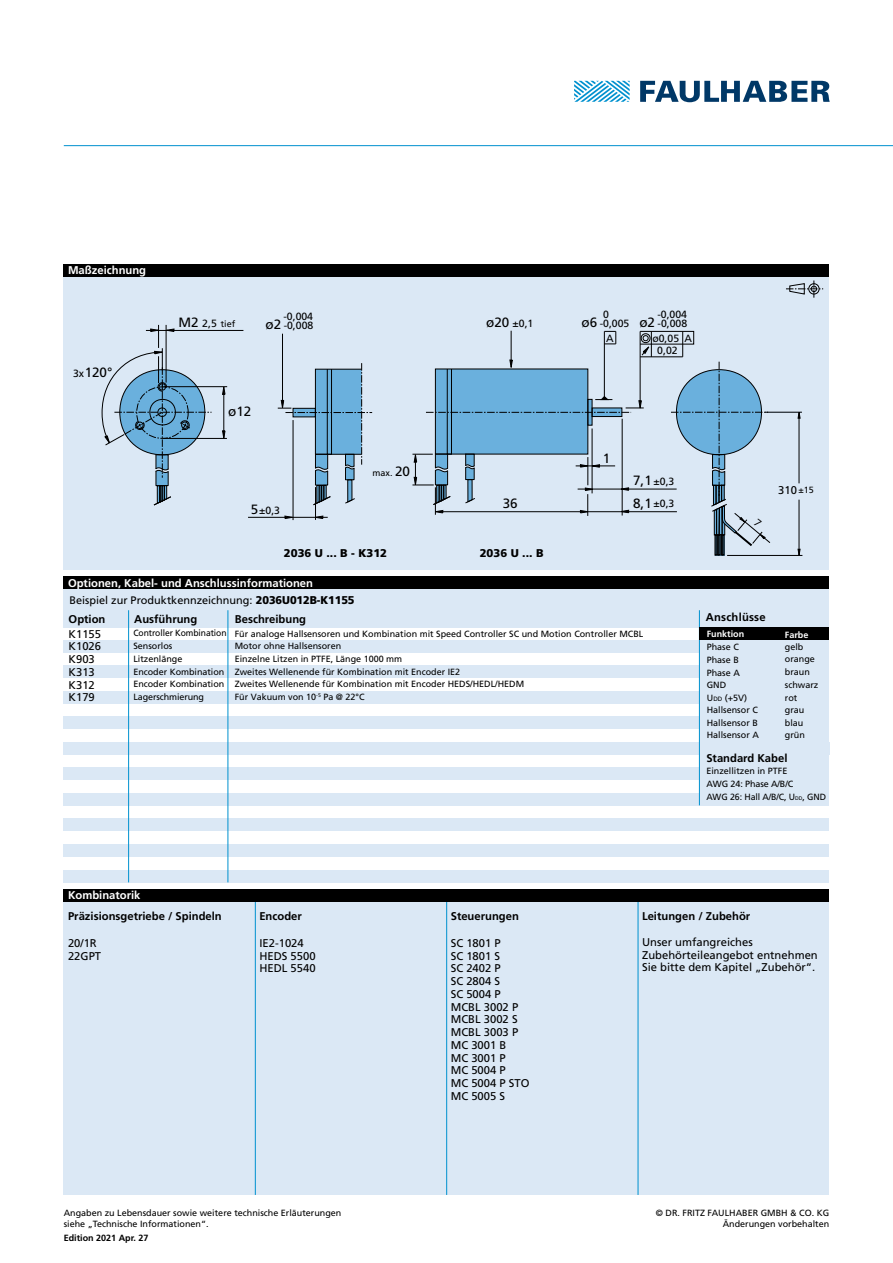
<style>
.page{position:relative;width:893px;height:1263px;background:#fff}
.page>*{position:absolute;margin:0;border:0;box-sizing:border-box;transform-origin:0 0}
.t1{font:13.5px "Frutiger LT";color:#000}
.t2{font:11.25px/12.8px "Frutiger LT";color:#000}
.t3{font:700 11.25px "Frutiger LT";color:#000}
.t4{font:700 11.25px "Frutiger LT";color:#fff}
.t5{font:900 11.25px "Frutiger LT";color:#000}
.t6{font:700 11.25px "Frutiger LT";letter-spacing:.02em;color:#000}
.t7{font:10.95px "Frutiger LT";color:#000}
.t8{font:10.5px/8.9px "Frutiger LT";color:#000}
.t9{font:9px/12.6px "Frutiger LT";color:#000}
.t10{font:9px "Frutiger LT";color:#000;scale:.95 1}
.t11{font:700 9px "Frutiger LT";color:#000}
.t12{font:700 9px "Frutiger LT";color:#fff}
.s1{font-size:10.5px}
.s2{font-size:13.5px}
.s3{font-weight:900;font-size:11.25px}
.s4{font-size:9px}
.s5{font-size:6.3px}
.s6{font-size:5.25px}
</style>
<div class="page">
<div style="left:64px;top:901px;width:765px;height:294px;background:#dbe8f5"></div>
<hr style="left:255px;top:901px;width:1px;height:294px;background:#0091cf">
<hr style="left:638px;top:901px;width:1px;height:294px;background:#0091cf">
<hr style="left:446px;top:901px;width:1px;height:294px;background:#0091cf">
<div style="left:64px;top:276px;width:765px;height:294px;background:#dbe8f5"></div>
<div style="left:64px;top:264px;width:765px;height:12px;background:#000"></div>
<div style="left:64px;top:889px;width:765px;height:12px;background:#000"></div>
<div style="left:64px;top:576px;width:765px;height:13px;background:#000"></div>
<svg style="left:574px;top:81px;width:56px;height:21px"></svg>
<svg style="left:640px;top:81px;width:190px;height:21px"></svg>
<hr style="left:64px;top:145px;width:829px;height:1px;background:#0091cf">
<hr style="left:765px;top:412px;width:37px;height:1px;background:#000">
<hr style="left:727px;top:555px;width:75px;height:1px;background:#000">
<hr style="left:799px;top:414px;width:1px;height:69px;background:#000">
<hr style="left:799px;top:500px;width:1px;height:53px;background:#000">
<div style="left:640px;top:331px;width:54px;height:13px;border:1px solid #000"></div>
<hr style="left:640px;top:357px;width:43px;height:1px;background:#000">
<hr style="left:146px;top:330px;width:97px;height:1px;background:#000">
<hr style="left:578px;top:489px;width:99px;height:1px;background:#000">
<hr style="left:441px;top:511px;width:236px;height:1px;background:#000">
<hr style="left:224px;top:394px;width:1px;height:43px;background:#000">
<svg style="left:222px;top:430px;width:3px;height:8px"></svg>
<svg style="left:222px;top:387px;width:3px;height:8px"></svg>
<svg style="left:786px;top:280px;width:37px;height:18px"></svg>
<svg style="left:102px;top:325px;width:110px;height:181px"></svg>
<svg style="left:412px;top:331px;width:240px;height:185px"></svg>
<hr style="left:163px;top:386px;width:64px;height:1px;background:#000">
<hr style="left:163px;top:438px;width:64px;height:1px;background:#000">
<svg style="left:313px;top:516px;width:10px;height:3px"></svg>
<hr style="left:248px;top:517px;width:80px;height:1px;background:#000">
<hr style="left:282px;top:334px;width:1px;height:70px;background:#000">
<hr style="left:293px;top:420px;width:1px;height:100px;background:#000">
<svg style="left:285px;top:516px;width:10px;height:3px"></svg>
<hr style="left:315px;top:487px;width:1px;height:33px;background:#000">
<svg style="left:278px;top:363px;width:94px;height:143px"></svg>
<div style="left:64px;top:716px;width:765px;height:13px;background:#dbe8f5"></div>
<div style="left:64px;top:589px;width:765px;height:38px;background:#dbe8f5"></div>
<div style="left:64px;top:640px;width:765px;height:13px;background:#dbe8f5"></div>
<div style="left:64px;top:767px;width:765px;height:13px;background:#dbe8f5"></div>
<div style="left:64px;top:793px;width:765px;height:13px;background:#dbe8f5"></div>
<div style="left:64px;top:665px;width:765px;height:13px;background:#dbe8f5"></div>
<div style="left:64px;top:819px;width:765px;height:12px;background:#dbe8f5"></div>
<div style="left:64px;top:691px;width:765px;height:13px;background:#dbe8f5"></div>
<div style="left:64px;top:844px;width:765px;height:13px;background:#dbe8f5"></div>
<div style="left:64px;top:870px;width:765px;height:12px;background:#dbe8f5"></div>
<div style="left:64px;top:742px;width:765px;height:13px;background:#dbe8f5"></div>
<hr style="left:228px;top:610px;width:1px;height:272px;background:#0091cf">
<hr style="left:128px;top:610px;width:1px;height:272px;background:#0091cf">
<div style="left:699px;top:622px;width:130px;height:182px;background:#dbe8f5"></div>
<hr style="left:699px;top:610px;width:1px;height:195px;background:#0091cf">
<div style="left:699px;top:627px;width:130px;height:13px;background:#000"></div>
<svg style="left:671px;top:331px;width:99px;height:224px"></svg>
<p class="t4" style="left:68px;top:264px;width:80px">Maßzeichnung</p>
<h1 class="t1" style="left:73px;top:364px;width:41px"><span class="s1">3x</span>120°</h1>
<h1 class="t1" style="left:178px;top:314px;width:22px">M2</h1>
<p class="t8" style="left:202px;top:318px;width:16px">2,5</p>
<p class="t9" style="left:221px;top:317px;width:16px">tief</p>
<h1 class="t1" style="left:265px;top:317px;width:17px">ø2</h1>
<p class="t8" style="left:283px;top:312px;width:31px">-0,004 -0,008</p>
<h1 class="t1" style="left:228px;top:403px;width:25px">ø12</h1>
<p class="t8" style="left:603px;top:310px;width:7px">0</p>
<p class="t8" style="left:606px;top:334px;width:9px">A</p>
<p class="t8" style="left:486px;top:319px;width:49px"><span class="s2">ø20</span> ±0,1</p>
<p class="t8" style="left:581px;top:319px;width:49px"><span class="s2">ø6</span> -0,005</p>
<h1 class="t1" style="left:639px;top:314px;width:17px">ø2</h1>
<p class="t8" style="left:657px;top:310px;width:31px">-0,004 -0,008</p>
<p class="t8" style="left:657px;top:332px;width:36px;line-height:12.5px;text-indent:-5px">ø0,05 A<br>0,02</p>
<p class="t8" style="left:251px;top:506px;width:31px"><span class="s2">5</span>±0,3</p>
<p class="t9" style="left:373px;top:467px;width:39px">max. <span class="s2">20</span></p>
<h1 class="t1" style="left:603px;top:450px;width:9px">1</h1>
<p class="t8" style="left:633px;top:477px;width:43px"><span class="s2">7,1</span> ±0,3</p>
<h1 class="t1" style="left:503px;top:496px;width:16px">36</h1>
<p class="t8" style="left:633px;top:499px;width:43px"><span class="s2">8,1</span> ±0,3</p>
<p class="t5" style="left:284px;top:546px;width:105px">2036 U ... B - K312</p>
<p class="t5" style="left:480px;top:546px;width:65px">2036 U ... B</p>
<p class="t4" style="left:68px;top:576px;width:247px">Optionen, Kabel- und Anschlussinformationen</p>
<p class="t7" style="left:69px;top:594px;width:287px">Beispiel zur Produktkennzeichnung: <span class="s3">2036U012B-K1155</span></p>
<p class="t3" style="left:69px;top:612px;width:38px">Option</p>
<p class="t3" style="left:134px;top:612px;width:65px">Ausführung</p>
<p class="t3" style="left:235px;top:612px;width:73px">Beschreibung</p>
<p class="t2" style="left:69px;top:627px;width:34px">K1155<br>K1026<br>K903<br>K313<br>K312<br>K179</p>
<p class="t10" style="left:133px;top:628px;width:538px">Controller Kombination Für analoge Hallsensoren und Kombination mit Speed Controller SC und Motion Controller MCBL</p>
<p class="t9" style="left:133px;top:639px;width:51px;line-height:13.5px">Sensorlos<br>Litzenlänge</p>
<p class="t9" style="left:235px;top:640px;width:108px">Motor ohne Hallsensoren</p>
<p class="t9" style="left:235px;top:653px;width:169px">Einzelne Litzen in PTFE, Länge 1000 mm</p>
<p class="t9" style="left:133px;top:665px;width:328px">Encoder Kombination Zweites Wellenende für Kombination mit Encoder IE2</p>
<p class="t9" style="left:133px;top:678px;width:392px">Encoder Kombination Zweites Wellenende für Kombination mit Encoder HEDS/HEDL/HEDM</p>
<p class="t9" style="left:133px;top:691px;width:72px">Lagerschmierung</p>
<p class="t9" style="left:235px;top:691px;width:132px">Für Vakuum von 10<sup>-5</sup> Pa @ 22°C</p>
<p class="t2" style="left:778px;top:484px;width:37px">310 <span class="s4">±15</span></p>
<p class="t6" style="left:706px;top:611px;width:61px">Anschlüsse</p>
<p class="t12" style="left:707px;top:629px;width:39px">Funktion</p>
<p class="t9" style="left:707px;top:641px;width:54px">Phase C<br>Phase B<br>Phase A<br>GND<br>U<span class="s5">DD</span> (+5V)<br>Hallsensor C<br>Hallsensor B<br>Hallsensor A</p>
<p class="t12" style="left:785px;top:629px;width:25px">Farbe</p>
<p class="t9" style="left:785px;top:640px;width:35px">gelb orange braun schwarz rot grau blau grün</p>
<p class="t3" style="left:706px;top:751px;width:83px">Standard Kabel</p>
<p class="t9" style="left:706px;top:764px;width:121px;line-height:13px">Einzellitzen in PTFE<br>AWG 24: Phase A/B/C<br>AWG 26: Hall A/B/C, U<span class="s6">DD</span>, GND</p>
<p class="t4" style="left:68px;top:889px;width:74px">Kombinatorik</p>
<p class="t3" style="left:68px;top:909px;width:155px">Präzisionsgetriebe / Spindeln</p>
<p class="t3" style="left:259px;top:909px;width:44px">Encoder</p>
<p class="t3" style="left:451px;top:909px;width:70px">Steuerungen</p>
<p class="t3" style="left:642px;top:909px;width:110px">Leitungen / Zubehör</p>
<p class="t2" style="left:68px;top:936px;width:35px">20/1R<br>22GPT</p>
<p class="t2" style="left:259px;top:936px;width:58px">IE2-1024<br>HEDS 5500<br>HEDL 5540</p>
<p class="t2" style="left:451px;top:936px;width:80px">SC 1801 P<br>SC 1801 S<br>SC 2402 P<br>SC 2804 S<br>SC 5004 P<br>MCBL 3002 P<br>MCBL 3002 S<br>MCBL 3003 P<br>MC 3001 B<br>MC 3001 P<br>MC 5004 P<br>MC 5004 P STO<br>MC 5005 S</p>
<p class="t2" style="left:642px;top:936px;width:177px">Unser umfangreiches<br>Zubehörteileangebot entnehmen<br>Sie bitte dem Kapitel „Zubehör“.</p>
<p class="t9" style="left:64px;top:1208px;width:279px;line-height:10.8px">Angaben zu Lebensdauer sowie weitere technische Erläuterungen siehe „Technische Informationen“.</p>
<p class="t9" style="left:656px;top:1208px;width:175px;line-height:10.8px;text-align:right">© DR. FRITZ FAULHABER GMBH &amp; CO. KG<br>Änderungen vorbehalten</p>
<p class="t11" style="left:64px;top:1233px;width:86px">Edition 2021 Apr. 27</p>
</div>
